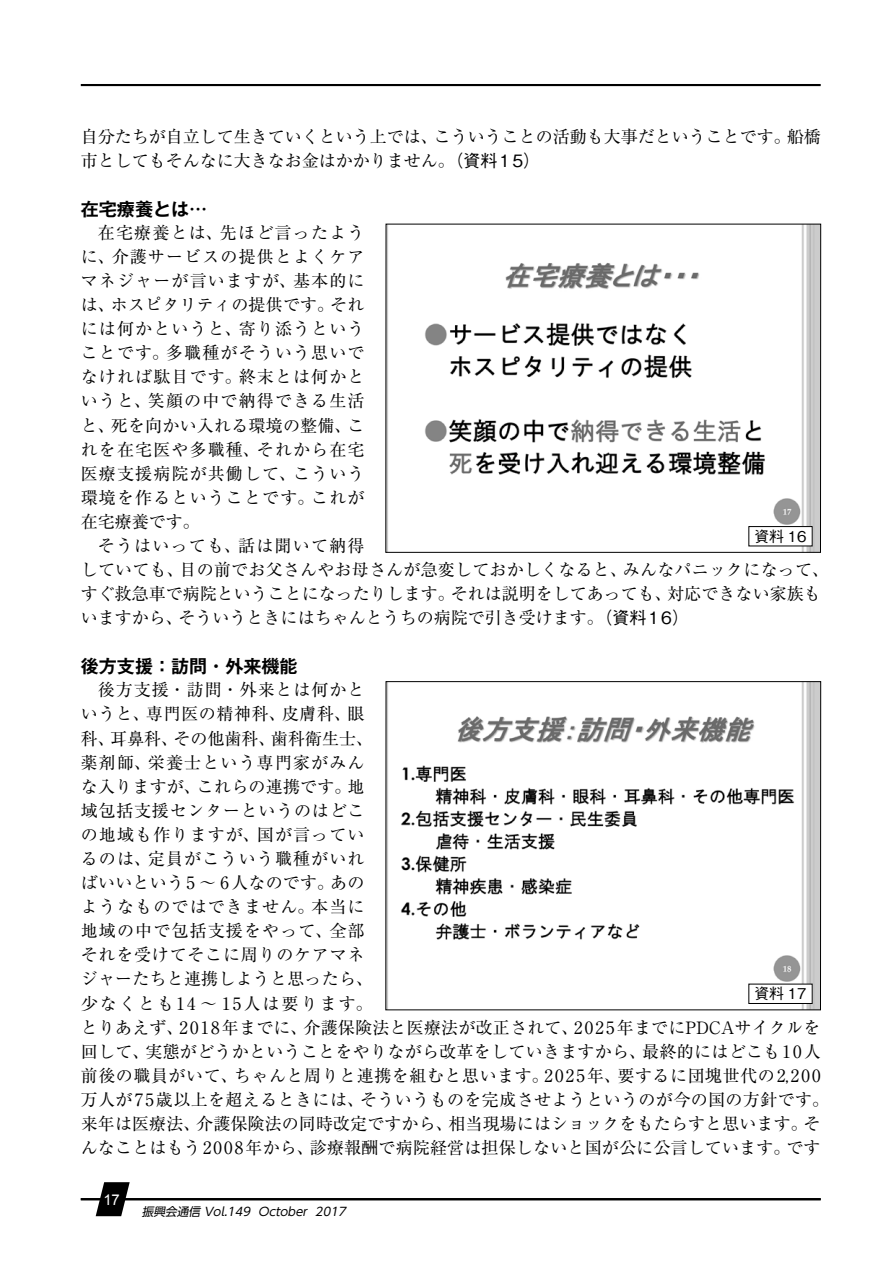
<style>
.page{position:relative;width:893px;height:1263px;background:#fff}
.page>*{position:absolute;margin:0;border:0;box-sizing:border-box;transform-origin:0 0}
.t1{font:700 18px "Gothic MB101 Pro De";color:#000}
.t2{font:16.95px/24.2px "Ryumin Pro";letter-spacing:.015em;color:#000}
.t3{font:500 14.85px "Gothic BBB Pro";color:#000}
.t4{font:14.85px "Arial";color:#fff}
.t5{font:italic 11.7px "UD Shin Go Pro";color:#000}
.s1{font-family:"Gothic BBB Pro";font-weight:500}
</style>
<div class="page">
<hr style="left:81px;top:84px;width:740px;height:2px;background:#000">
<hr style="left:81px;top:1198px;width:740px;height:2px;background:#000">
<svg style="left:96px;top:1182px;width:34px;height:34px"></svg>
<img style="left:425px;top:226px;width:394px;height:324px">
<div style="left:749px;top:527px;width:63px;height:19px;background:#fff"></div>
<div style="left:749px;top:526px;width:63px;height:20px;border:1px solid #000"></div>
<img style="left:401px;top:683px;width:418px;height:325px">
<div style="left:386px;top:681px;width:435px;height:329px;border:1px solid #000"></div>
<div style="left:749px;top:984px;width:63px;height:19px;background:#fff"></div>
<div style="left:749px;top:984px;width:63px;height:20px;border:1px solid #000"></div>
<p class="t2" style="left:81px;top:123px;width:741px">自分たちが自立して生きていくという上では、こういうことの活動も大事だということです。船橋市としてもそんなに大きなお金はかかりません。<span class="s1">（資料15）</span></p>
<p class="t1" style="left:81px;top:194px;width:128px">在宅療養とは…</p>
<p class="t2" style="left:81px;top:219px;width:285px;text-align:justify;text-indent:17px">在宅療養とは、先ほど言ったように、介護サービスの提供とよくケアマネジャーが言いますが、基本的には、ホスピタリティの提供です。それには何かというと、寄り添うということです。多職種がそういう思いでなければ駄目です。終末とは何かというと、笑顔の中で納得できる生活と、死を向かい入れる環境の整備、これを在宅医や多職種、それから在宅医療支援病院が共働して、こういう環境を作るということです。これが在宅療養です。</p>
<p class="t2" style="left:81px;top:532px;width:750px;text-indent:17px">そうはいっても、話は聞いて納得<br>していても、目の前でお父さんやお母さんが急変しておかしくなると、みんなパニックになって、すぐ救急車で病院ということになったりします。それは説明をしてあっても、対応できない家族もいますから、そういうときにはちゃんとうちの病院で引き受けます。<span class="s1">（資料16）</span></p>
<p class="t1" style="left:81px;top:651px;width:218px">後方支援：訪問・外来機能</p>
<p class="t2" style="left:81px;top:677px;width:750px;text-indent:17px">後方支援・訪問・外来とは何かと<br>いうと、専門医の精神科、皮膚科、眼<br>科、耳鼻科、その他歯科、歯科衛生士、<br>薬剤師、栄養士という専門家がみん<br>な入りますが、これらの連携です。地<br>域包括支援センターというのはどこ<br>の地域も作りますが、国が言ってい<br>るのは、定員がこういう職種がいれ<br>ばいいという5 ～ 6人なのです。あの<br>ようなものではできません。本当に<br>地域の中で包括支援をやって、全部<br>それを受けてそこに周りのケアマネ<br>ジャーたちと連携しようと思ったら、<br>少なくとも14 ～ 15人は要ります。<br>とりあえず、2018年までに、介護保険法と医療法が改正されて、2025年までにPDCAサイクルを回して、実態がどうかということをやりながら改革をしていきますから、最終的にはどこも10人前後の職員がいて、ちゃんと周りと連携を組むと思います。2025年、要するに団塊世代の2,200万人が75歳以上を超えるときには、そういうものを完成させようというのが今の国の方針です。来年は医療法、介護保険法の同時改定ですから、相当現場にはショックをもたらすと思います。そんなことはもう2008年から、診療報酬で病院経営は担保しないと国が公に公言しています。です</p>
<p class="t3" style="left:754px;top:524px;width:54px">資料 16</p>
<p class="t3" style="left:754px;top:982px;width:54px">資料 17</p>
<p class="t4" style="left:103px;top:1189px;width:18px">17</p>
<p class="t5" style="left:142px;top:1202px;width:209px">振興会通信 Vol.149 October 2017</p>
</div>
